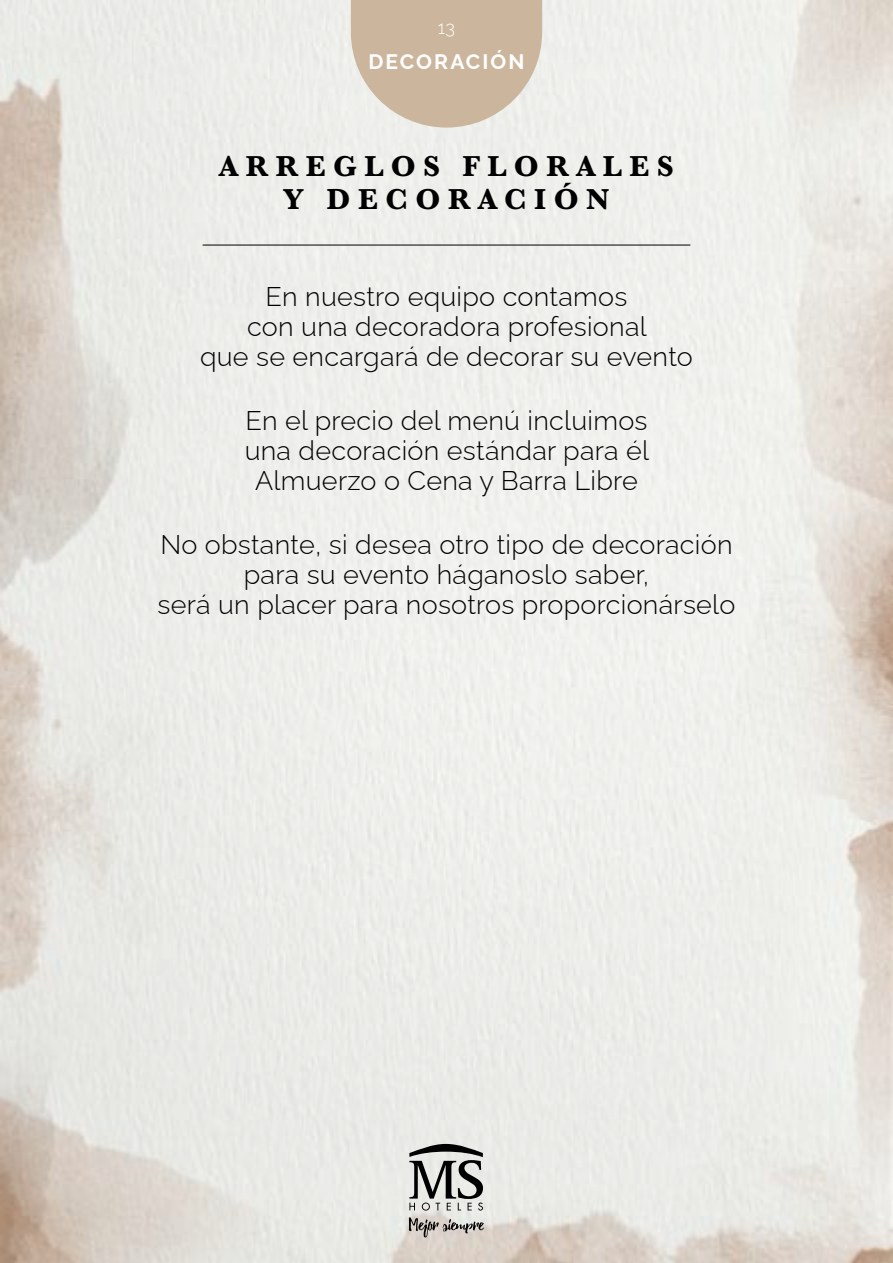
<style>
.page{position:relative;width:893px;height:1263px;background:#fff}
.page>*{position:absolute;margin:0;border:0;box-sizing:border-box;transform-origin:0 0}
.t1{font:700 30px/33px "Baskerville";letter-spacing:.25em;color:#000;text-align:center}
.t2{font:100 27px/30px "Raleway";letter-spacing:.01em;color:#000;text-align:center}
.t3{font:700 21px "Raleway";letter-spacing:.1em;color:#fff}
.t4{font:100 18px "Raleway";color:#fff}
</style>
<div class="page">
<img style="left:0;top:0;width:893px;height:1263px">
<svg style="left:409px;top:1144px;width:74px;height:66px;background:#9b9b99"></svg>
<svg style="left:409px;top:1217px;width:75px;height:20px"></svg>
<svg style="left:351px;top:0;width:191px;height:128px;background:#d0bfa9"></svg>
<hr style="left:203px;top:245px;width:487px;height:1px;background:#000">
<p class="t4" style="left:438px;top:13px;width:19px">13</p>
<p class="t3" style="left:368px;top:44px;width:158px">DECORACIÓN</p>
<p class="t1" style="left:219px;top:150px;width:456px">ARREGLOS FLORALES<br>Y DECORACIÓN</p>
<p class="t2" style="left:200px;top:278px;width:494px">En nuestro equipo contamos<br>con una decoradora profesional<br>que se encargará de decorar su evento</p>
<p class="t2" style="left:245px;top:402px;width:406px">En el precio del menú incluimos una decoración estándar para él<br>Almuerzo o Cena y Barra Libre</p>
<p class="t2" style="left:158px;top:527px;width:579px">No obstante, si desea otro tipo de decoración para su evento háganoslo saber,<br>será un placer para nosotros proporcionárselo</p>
</div>
